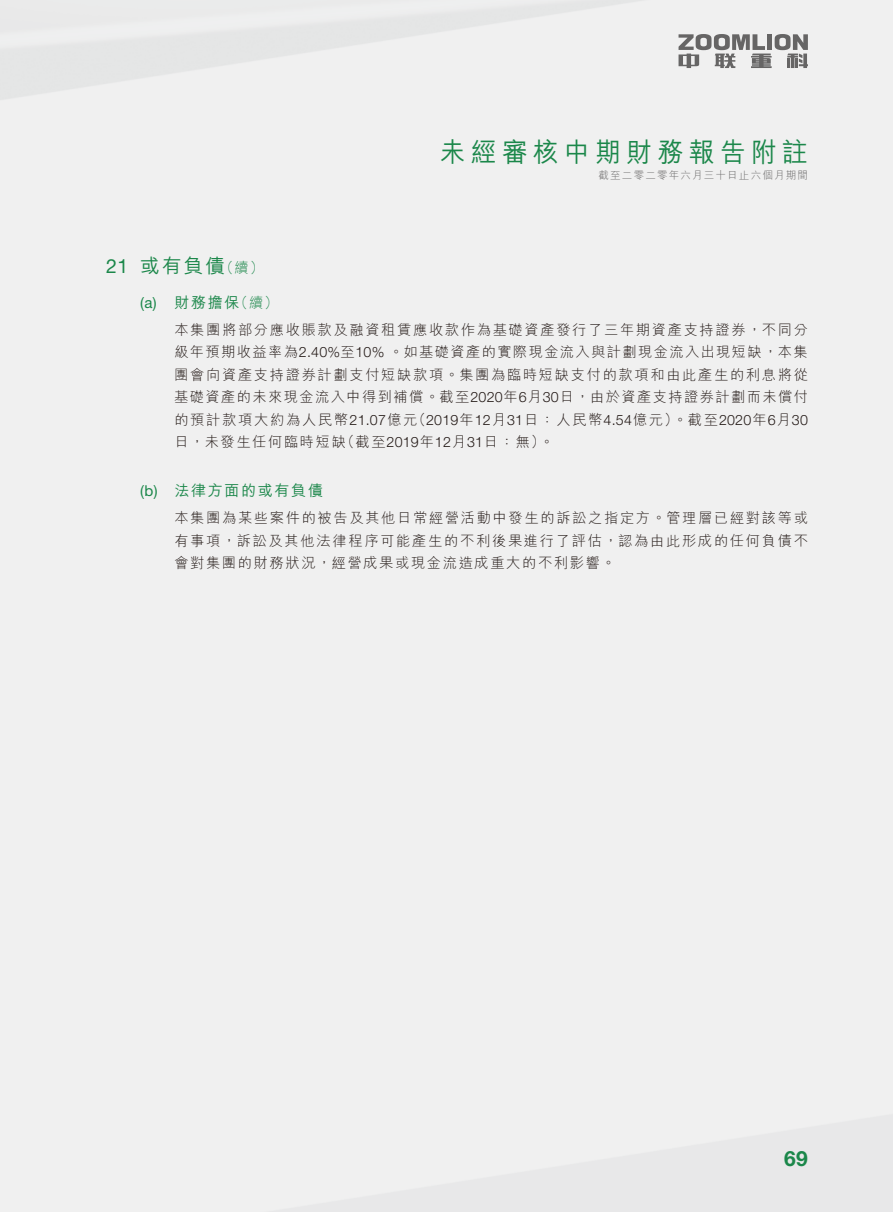
<style>
.page{position:relative;width:893px;height:1212px;background:#fff}
.page>*{position:absolute;margin:0;border:0;box-sizing:border-box;transform-origin:0 0}
.t1{font:500 27px "M Hei HK";letter-spacing:.215em;color:#1b874a;scale:.95 1}
.t2{font:700 21px "Helvetica Neue";color:#1b874a}
.t3{font:500 19.5px "M Hei HK";color:#1b874a}
.t4{font:500 15px "M Hei HK";letter-spacing:.115em;color:#1b874a}
.t5{font:300 14.25px/22.5px "M Hei HK";letter-spacing:.115em;color:#231916;text-align:justify}
.t6{font:300 10.5px "M Hei HK";letter-spacing:.115em;color:#666565}
.s1{font-family:"Helvetica Neue";font-weight:400}
.s2{font-weight:300;font-size:14.25px}
.s3{font-family:"Helvetica Neue"}
</style>
<div class="page">
<svg style="left:678px;top:34px;width:130px;height:34px"></svg>
<h1 class="t1" style="left:440px;top:133px;width:389px">未經審核中期財務報告附註</h1>
<p class="t6" style="left:599px;top:168px;width:211px">截至二零二零年六月三十日止六個月期間</p>
<h3 class="t3" style="left:106px;top:251px;width:159px"><span class="s1">21</span> 或有負債<span class="s2">（續）</span></h3>
<p class="t4" style="left:140px;top:291px;width:140px"><span class="s1">(a)</span> 財務擔保<span class="s2">（續）</span></p>
<p class="t5" style="left:174px;top:318px;width:635px">本集團將部分應收賬款及融資租賃應收款作為基礎資產發行了三年期資產支持證券，不同分級年預期收益率為<span class="s3">2.40%</span>至<span class="s3">10%</span> 。如基礎資產的實際現金流入與計劃現金流入出現短缺，本集團會向資產支持證券計劃支付短缺款項。集團為臨時短缺支付的款項和由此產生的利息將從基礎資產的未來現金流入中得到補償。截至<span class="s3">2020</span>年<span class="s3">6</span>月<span class="s3">30</span>日，由於資產支持證券計劃而未償付的預計款項大約為人民幣<span class="s3">21.07</span>億元（<span class="s3">2019</span>年<span class="s3">12</span>月<span class="s3">31</span>日：人民幣<span class="s3">4.54</span>億元）。截至<span class="s3">2020</span>年<span class="s3">6</span>月<span class="s3">30</span>日，未發生任何臨時短缺（截至<span class="s3">2019</span>年<span class="s3">12</span>月<span class="s3">31</span>日：無）。</p>
<p class="t4" style="left:140px;top:480px;width:184px"><span class="s1">(b)</span> 法律方面的或有負債</p>
<p class="t5" style="left:174px;top:506px;width:635px">本集團為某些案件的被告及其他日常經營活動中發生的訴訟之指定方。管理層已經對該等或有事項，訴訟及其他法律程序可能產生的不利後果進行了評估，認為由此形成的任何負債不會對集團的財務狀況，經營成果或現金流造成重大的不利影響。</p>
<h2 class="t2" style="left:784px;top:1146px;width:25px">69</h2>
</div>
